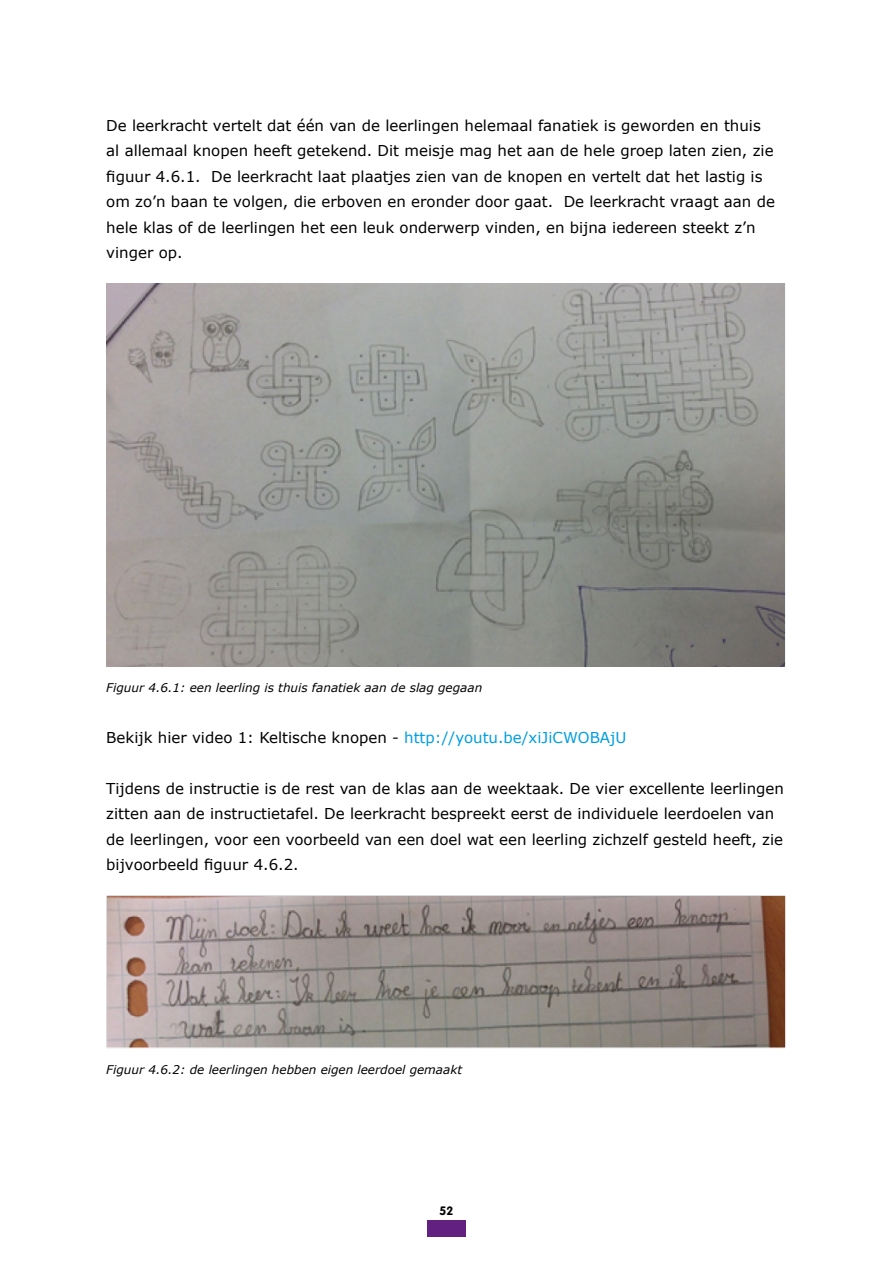
<style>
.page{position:relative;width:893px;height:1263px;background:#fff}
.page>*{position:absolute;margin:0;border:0;box-sizing:border-box;transform-origin:0 0}
.t1{font:15px/25.5px "Verdana";color:#000}
.t2{font:italic 12px "Verdana";color:#000}
.t3{font:700 12px "VAG Rounded Std";color:#000}
.s1{color:#009ee0}
</style>
<div class="page">
<div style="left:427px;top:1220px;width:39px;height:17px;background:#622181"></div>
<img style="left:106px;top:283px;width:680px;height:383px">
<img style="left:106px;top:895px;width:680px;height:153px">
<p class="t1" style="left:106px;top:113px;width:670px">De leerkracht vertelt dat één van de leerlingen helemaal fanatiek is geworden en thuis al allemaal knopen heeft getekend. Dit meisje mag het aan de hele groep laten zien, zie figuur 4.6.1. De leerkracht laat plaatjes zien van de knopen en vertelt dat het lastig is om zo’n baan te volgen, die erboven en eronder door gaat. De leerkracht vraagt aan de hele klas of de leerlingen het een leuk onderwerp vinden, en bijna iedereen steekt z’n vinger op.</p>
<p class="t2" style="left:106px;top:679px;width:377px">Figuur 4.6.1: een leerling is thuis fanatiek aan de slag gegaan</p>
<p class="t1" style="left:106px;top:725px;width:522px">Bekijk hier video 1: Keltische knopen - <span class="s1">http://youtu.be/xiJiCWOBAjU</span></p>
<p class="t1" style="left:106px;top:776px;width:679px">Tijdens de instructie is de rest van de klas aan de weektaak. De vier excellente leerlingen zitten aan de instructietafel. De leerkracht bespreekt eerst de individuele leerdoelen van de leerlingen, voor een voorbeeld van een doel wat een leerling zichzelf gesteld heeft, zie bijvoorbeeld figuur 4.6.2.</p>
<p class="t2" style="left:106px;top:1062px;width:357px">Figuur 4.6.2: de leerlingen hebben eigen leerdoel gemaakt</p>
<p class="t3" style="left:440px;top:1203px;width:15px">52</p>
</div>
